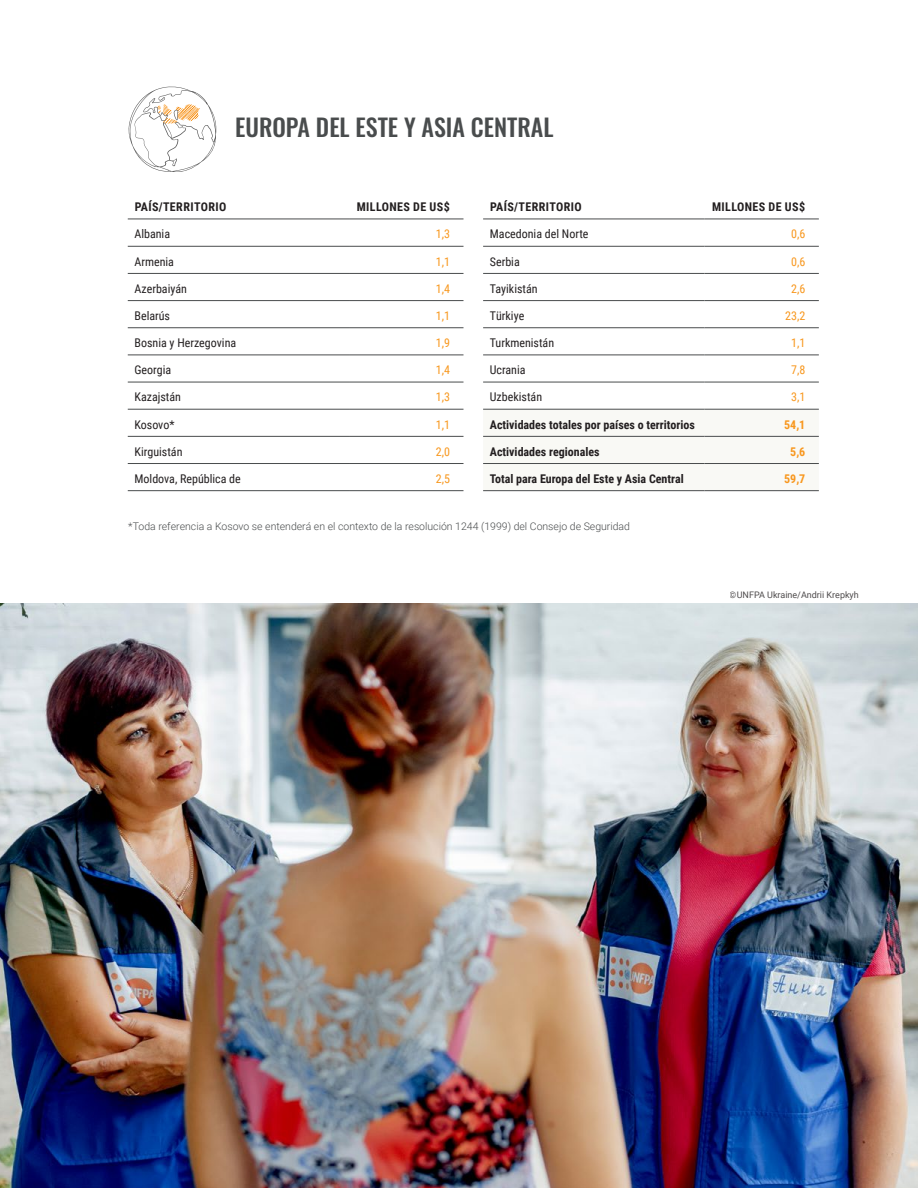
<style>
.page{position:relative;width:918px;height:1188px;background:#fff}
.page>*{position:absolute;margin:0;border:0;box-sizing:border-box;transform-origin:0 0}
.Heading_3{font:500 24px "Oswald";color:#494c4d}
.by_country_table{font:12px "Roboto Condensed";color:#231f20}
.Heading_6{font:700 12px "Roboto Condensed";color:#231f20}
.Heading_6-2{font:700 12px "Roboto Condensed";letter-spacing:.035em;color:#231f20}
.Heading_6-3{font:12px "Roboto Condensed";color:#f8971d}
.Heading_6-4{font:700 12px "Roboto Condensed";color:#f8971d}
.footnotes{font:300 10.5px "Roboto";color:#494c4d}
.t1{font:9px "Roboto";color:#231f20}
</style>
<div class="page">
<hr style="left:128px;top:219px;width:221px;height:1px;background:#494c4d">
<hr style="left:349px;top:219px;width:114px;height:1px;background:#494c4d">
<hr style="left:128px;top:246px;width:221px;height:1px;background:#494c4d">
<hr style="left:349px;top:246px;width:114px;height:1px;background:#494c4d">
<hr style="left:128px;top:273px;width:221px;height:1px;background:#494c4d">
<hr style="left:349px;top:273px;width:114px;height:1px;background:#494c4d">
<hr style="left:128px;top:300px;width:221px;height:1px;background:#494c4d">
<hr style="left:349px;top:300px;width:114px;height:1px;background:#494c4d">
<hr style="left:128px;top:327px;width:221px;height:1px;background:#494c4d">
<hr style="left:349px;top:327px;width:114px;height:1px;background:#494c4d">
<hr style="left:128px;top:355px;width:221px;height:1px;background:#494c4d">
<hr style="left:349px;top:355px;width:114px;height:1px;background:#494c4d">
<hr style="left:128px;top:382px;width:221px;height:1px;background:#494c4d">
<hr style="left:349px;top:382px;width:114px;height:1px;background:#494c4d">
<hr style="left:128px;top:409px;width:221px;height:1px;background:#494c4d">
<hr style="left:349px;top:409px;width:114px;height:1px;background:#494c4d">
<hr style="left:128px;top:436px;width:221px;height:1px;background:#494c4d">
<hr style="left:349px;top:436px;width:114px;height:1px;background:#494c4d">
<hr style="left:128px;top:463px;width:221px;height:1px;background:#494c4d">
<hr style="left:349px;top:463px;width:114px;height:1px;background:#494c4d">
<hr style="left:128px;top:490px;width:221px;height:1px;background:#494c4d">
<hr style="left:349px;top:490px;width:114px;height:1px;background:#494c4d">
<div style="left:483px;top:435px;width:336px;height:30px;background:#f9f9f5"></div>
<hr style="left:483px;top:219px;width:221px;height:1px;background:#494c4d">
<hr style="left:704px;top:219px;width:115px;height:1px;background:#494c4d">
<hr style="left:483px;top:246px;width:221px;height:1px;background:#494c4d">
<hr style="left:704px;top:246px;width:115px;height:1px;background:#494c4d">
<hr style="left:483px;top:273px;width:221px;height:1px;background:#494c4d">
<hr style="left:704px;top:273px;width:115px;height:1px;background:#494c4d">
<hr style="left:483px;top:300px;width:221px;height:1px;background:#494c4d">
<hr style="left:483px;top:327px;width:221px;height:1px;background:#494c4d">
<hr style="left:483px;top:355px;width:221px;height:1px;background:#494c4d">
<hr style="left:704px;top:300px;width:115px;height:1px;background:#494c4d">
<hr style="left:704px;top:327px;width:115px;height:1px;background:#494c4d">
<hr style="left:704px;top:355px;width:115px;height:1px;background:#494c4d">
<hr style="left:483px;top:382px;width:221px;height:1px;background:#494c4d">
<hr style="left:704px;top:382px;width:115px;height:1px;background:#494c4d">
<hr style="left:483px;top:409px;width:221px;height:1px;background:#494c4d">
<hr style="left:704px;top:409px;width:115px;height:1px;background:#494c4d">
<hr style="left:483px;top:436px;width:221px;height:1px;background:#494c4d">
<hr style="left:483px;top:463px;width:221px;height:1px;background:#494c4d">
<hr style="left:483px;top:490px;width:221px;height:1px;background:#494c4d">
<hr style="left:704px;top:436px;width:115px;height:1px;background:#494c4d">
<hr style="left:704px;top:463px;width:115px;height:1px;background:#494c4d">
<hr style="left:704px;top:490px;width:115px;height:1px;background:#494c4d">
<svg style="left:128px;top:86px;width:88px;height:85px"></svg>
<img style="left:0;top:604px;width:918px;height:584px">
<p class="Heading_3" style="left:235px;top:115px;width:320px">EUROPA DEL ESTE Y ASIA CENTRAL</p>
<p class="Heading_6-2" style="left:135px;top:198px;width:93px">PAÍS/TERRITORIO</p>
<p class="Heading_6-2" style="left:357px;top:198px;width:95px">MILLONES DE US$</p>
<p class="by_country_table" style="left:135px;top:226px;width:37px">Albania</p>
<p class="Heading_6-3" style="left:436px;top:226px;width:16px">1,3</p>
<p class="by_country_table" style="left:135px;top:253px;width:41px">Armenia</p>
<p class="Heading_6-3" style="left:436px;top:253px;width:16px">1,1</p>
<p class="by_country_table" style="left:135px;top:280px;width:54px">Azerbaiyán</p>
<p class="Heading_6-3" style="left:436px;top:280px;width:16px">1,4</p>
<p class="by_country_table" style="left:135px;top:307px;width:37px">Belarús</p>
<p class="Heading_6-3" style="left:436px;top:307px;width:16px">1,1</p>
<p class="by_country_table" style="left:135px;top:334px;width:103px">Bosnia y Herzegovina</p>
<p class="Heading_6-3" style="left:436px;top:334px;width:16px">1,9</p>
<p class="by_country_table" style="left:135px;top:362px;width:38px">Georgia</p>
<p class="Heading_6-3" style="left:436px;top:362px;width:16px">1,4</p>
<p class="by_country_table" style="left:135px;top:389px;width:48px">Kazajstán</p>
<p class="Heading_6-3" style="left:436px;top:389px;width:16px">1,3</p>
<p class="by_country_table" style="left:135px;top:416px;width:42px">Kosovo*</p>
<p class="Heading_6-3" style="left:436px;top:416px;width:16px">1,1</p>
<p class="by_country_table" style="left:135px;top:443px;width:49px">Kirguistán</p>
<p class="Heading_6-3" style="left:436px;top:443px;width:16px">2,0</p>
<p class="by_country_table" style="left:135px;top:470px;width:108px">Moldova, República de</p>
<p class="Heading_6-3" style="left:436px;top:470px;width:16px">2,5</p>
<p class="Heading_6-2" style="left:490px;top:198px;width:93px">PAÍS/TERRITORIO</p>
<p class="Heading_6-2" style="left:712px;top:198px;width:95px">MILLONES DE US$</p>
<p class="by_country_table" style="left:490px;top:226px;width:100px">Macedonia del Norte</p>
<p class="Heading_6-3" style="left:791px;top:226px;width:16px">0,6</p>
<p class="by_country_table" style="left:490px;top:253px;width:31px">Serbia</p>
<p class="Heading_6-3" style="left:791px;top:253px;width:16px">0,6</p>
<p class="by_country_table" style="left:490px;top:280px;width:49px">Tayikistán</p>
<p class="Heading_6-3" style="left:791px;top:280px;width:16px">2,6</p>
<p class="by_country_table" style="left:490px;top:307px;width:36px">Türkiye</p>
<p class="Heading_6-3" style="left:785px;top:307px;width:22px">23,2</p>
<p class="by_country_table" style="left:490px;top:334px;width:66px">Turkmenistán</p>
<p class="Heading_6-3" style="left:791px;top:334px;width:16px">1,1</p>
<p class="by_country_table" style="left:490px;top:362px;width:37px">Ucrania</p>
<p class="Heading_6-3" style="left:791px;top:362px;width:16px">7,8</p>
<p class="by_country_table" style="left:490px;top:389px;width:54px">Uzbekistán</p>
<p class="Heading_6-3" style="left:791px;top:389px;width:16px">3,1</p>
<p class="Heading_6" style="left:490px;top:416px;width:206px">Actividades totales por países o territorios</p>
<p class="Heading_6-4" style="left:784px;top:416px;width:23px">54,1</p>
<p class="Heading_6" style="left:490px;top:443px;width:111px">Actividades regionales</p>
<p class="Heading_6-4" style="left:790px;top:443px;width:17px">5,6</p>
<p class="Heading_6" style="left:490px;top:470px;width:195px">Total para Europa del Este y Asia Central</p>
<p class="Heading_6-4" style="left:784px;top:470px;width:23px">59,7</p>
<p class="footnotes" style="left:128px;top:519px;width:503px">*Toda referencia a Kosovo se entenderá en el contexto de la resolución 1244 (1999) del Consejo de Seguridad</p>
<p class="t1" style="left:730px;top:588px;width:131px">©UNFPA Ukraine/Andrii Krepkyh</p>
</div>
